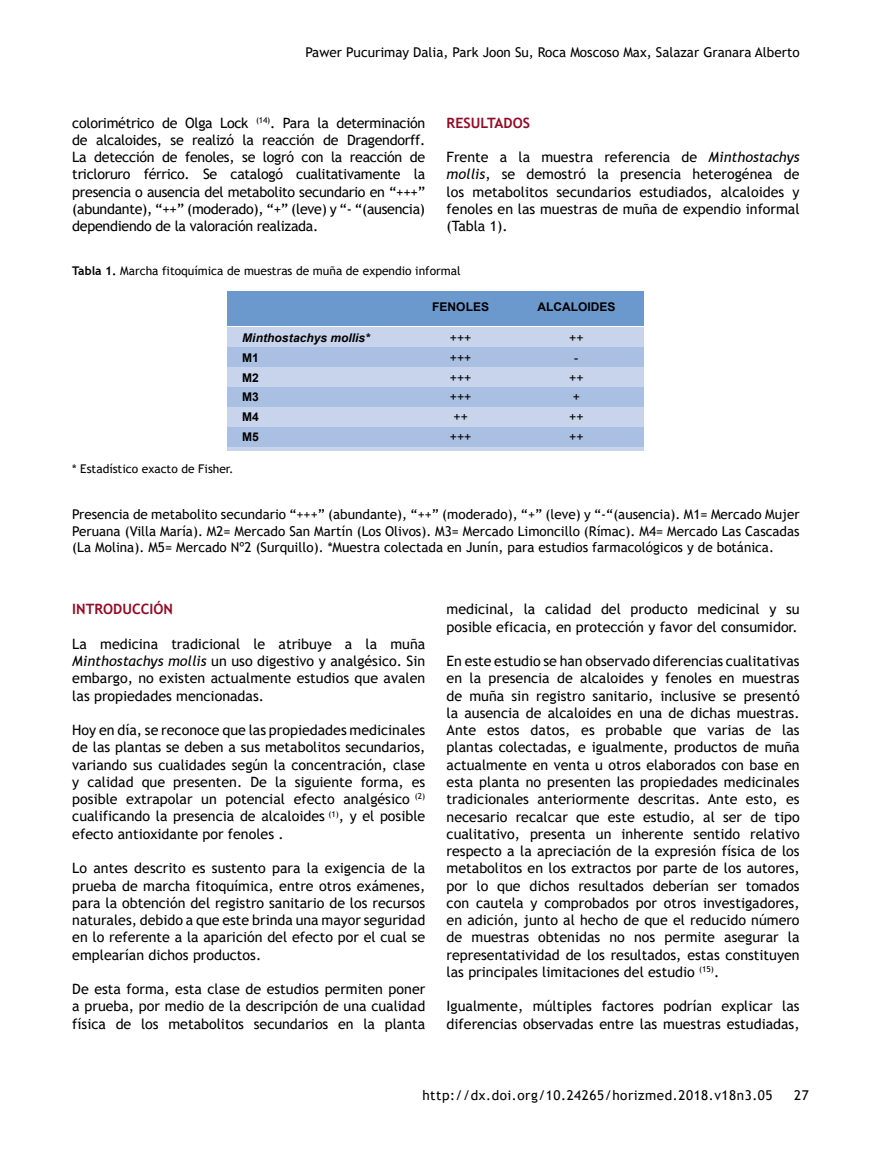
<style>
.page{position:relative;width:872px;height:1149px;background:#fff}
.page>*{position:absolute;margin:0;border:0;box-sizing:border-box;transform-origin:0 0}
.t1{font:14.25px/17.2px "Trebuchet MS";color:#000;text-align:justify}
.t2{font:700 14.25px "Trebuchet MS";color:#910b26}
.t3{font:13.5px/16.5px "Trebuchet MS";color:#000;text-align:justify}
.t4{font:13.5px "Trebuchet MS";letter-spacing:.04em;color:#000}
.t5{font:12px "Trebuchet MS";color:#000}
.t6{font:12px/20px "Arial";color:#000}
.t7{font:700 12px/20px "Arial";color:#000;text-align:justify}
.t8{font:italic 700 12px "Arial";color:#000}
.s1{font-style:italic}
.s2{font-weight:700}
</style>
<div class="page">
<div style="left:227px;top:327px;width:416px;height:123px;background:#c7d4ec"></div>
<div style="left:227px;top:291px;width:416px;height:34px;background:#6b98cd"></div>
<div style="left:227px;top:347px;width:416px;height:19px;background:#aac0e2"></div>
<div style="left:227px;top:427px;width:416px;height:19px;background:#aac0e2"></div>
<div style="left:227px;top:387px;width:416px;height:20px;background:#aac0e2"></div>
<p class="t3" style="left:305px;top:44px;width:496px">Pawer Pucurimay Dalia, Park Joon Su, Roca Moscoso Max, Salazar Granara Alberto</p>
<p class="t1" style="left:72px;top:114px;width:354px">colorimétrico de Olga Lock <sup>(14)</sup>. Para la determinación de alcaloides, se realizó la reacción de Dragendorff.<br>La detección de fenoles, se logró con la reacción de tricloruro férrico. Se catalogó cualitativamente la presencia o ausencia del metabolito secundario en “+++” (abundante), “++” (moderado), “+” (leve) y “- “(ausencia) dependiendo de la valoración realizada.</p>
<p class="t2" style="left:446px;top:113px;width:85px">RESULTADOS</p>
<p class="t1" style="left:446px;top:148px;width:354px">Frente a la muestra referencia de <span class="s1">Minthostachys mollis</span>, se demostró la presencia heterogénea de los metabolitos secundarios estudiados, alcaloides y fenoles en las muestras de muña de expendio informal (Tabla 1).</p>
<p class="t5" style="left:72px;top:263px;width:390px"><span class="s2">Tabla 1.</span> Marcha fitoquímica de muestras de muña de expendio informal</p>
<p class="t5" style="left:72px;top:461px;width:163px">* Estadístico exacto de Fisher.</p>
<p class="t8" style="left:242px;top:329px;width:129px">Minthostachys mollis*</p>
<p class="t7" style="left:242px;top:347px;width:18px">M1<br>M2<br>M3<br>M4<br>M5</p>
<p class="t7" style="left:432px;top:297px;width:58px">FENOLES</p>
<p class="t7" style="left:537px;top:297px;width:79px">ALCALOIDES</p>
<p class="t6" style="left:450px;top:327px;width:23px">+++ +++ +++ +++ ++ +++</p>
<p class="t6" style="left:569px;top:327px;width:16px;text-align:center">++ - ++ + ++ ++</p>
<p class="t3" style="left:72px;top:506px;width:729px">Presencia de metabolito secundario “+++” (abundante), “++” (moderado), “+” (leve) y “-“(ausencia). M1= Mercado Mujer Peruana (Villa María). M2= Mercado San Martín (Los Olivos). M3= Mercado Limoncillo (Rímac). M4= Mercado Las Cascadas (La Molina). M5= Mercado Nº2 (Surquillo). *Muestra colectada en Junín, para estudios farmacológicos y de botánica.</p>
<p class="t2" style="left:72px;top:600px;width:102px">INTRODUCCIÓN</p>
<p class="t1" style="left:72px;top:635px;width:354px">La medicina tradicional le atribuye a la muña <span class="s1">Minthostachys mollis</span> un uso digestivo y analgésico. Sin embargo, no existen actualmente estudios que avalen las propiedades mencionadas.</p>
<p class="t1" style="left:72px;top:721px;width:354px">Hoy en día, se reconoce que las propiedades medicinales de las plantas se deben a sus metabolitos secundarios, variando sus cualidades según la concentración, clase y calidad que presenten. De la siguiente forma, es posible extrapolar un potencial efecto analgésico <sup>(2) </sup>cualificando la presencia de alcaloides <sup>(1)</sup>, y el posible efecto antioxidante por fenoles .</p>
<p class="t1" style="left:72px;top:859px;width:354px">Lo antes descrito es sustento para la exigencia de la prueba de marcha fitoquímica, entre otros exámenes, para la obtención del registro sanitario de los recursos naturales, debido a que este brinda una mayor seguridad en lo referente a la aparición del efecto por el cual se emplearían dichos productos.</p>
<p class="t1" style="left:72px;top:980px;width:354px">De esta forma, esta clase de estudios permiten poner a prueba, por medio de la descripción de una cualidad física de los metabolitos secundarios en la planta</p>
<p class="t1" style="left:446px;top:600px;width:354px">medicinal, la calidad del producto medicinal y su posible eficacia, en protección y favor del consumidor.</p>
<p class="t1" style="left:446px;top:652px;width:354px">En este estudio se han observado diferencias cualitativas en la presencia de alcaloides y fenoles en muestras de muña sin registro sanitario, inclusive se presentó la ausencia de alcaloides en una de dichas muestras.<br>Ante estos datos, es probable que varias de las plantas colectadas, e igualmente, productos de muña actualmente en venta u otros elaborados con base en esta planta no presenten las propiedades medicinales tradicionales anteriormente descritas. Ante esto, es necesario recalcar que este estudio, al ser de tipo cualitativo, presenta un inherente sentido relativo respecto a la apreciación de la expresión física de los metabolitos en los extractos por parte de los autores, por lo que dichos resultados deberían ser tomados con cautela y comprobados por otros investigadores, en adición, junto al hecho de que el reducido número de muestras obtenidas no nos permite asegurar la representatividad de los resultados, estas constituyen las principales limitaciones del estudio <sup>(15)</sup>.</p>
<p class="t1" style="left:446px;top:997px;width:354px">Igualmente, múltiples factores podrían explicar las diferencias observadas entre las muestras estudiadas,</p>
<p class="t4" style="left:422px;top:1085px;width:352px">http://dx.doi.org/10.24265/horizmed.2018.v18n3.05</p>
<p class="t3" style="left:794px;top:1086px;width:16px">27</p>
</div>
